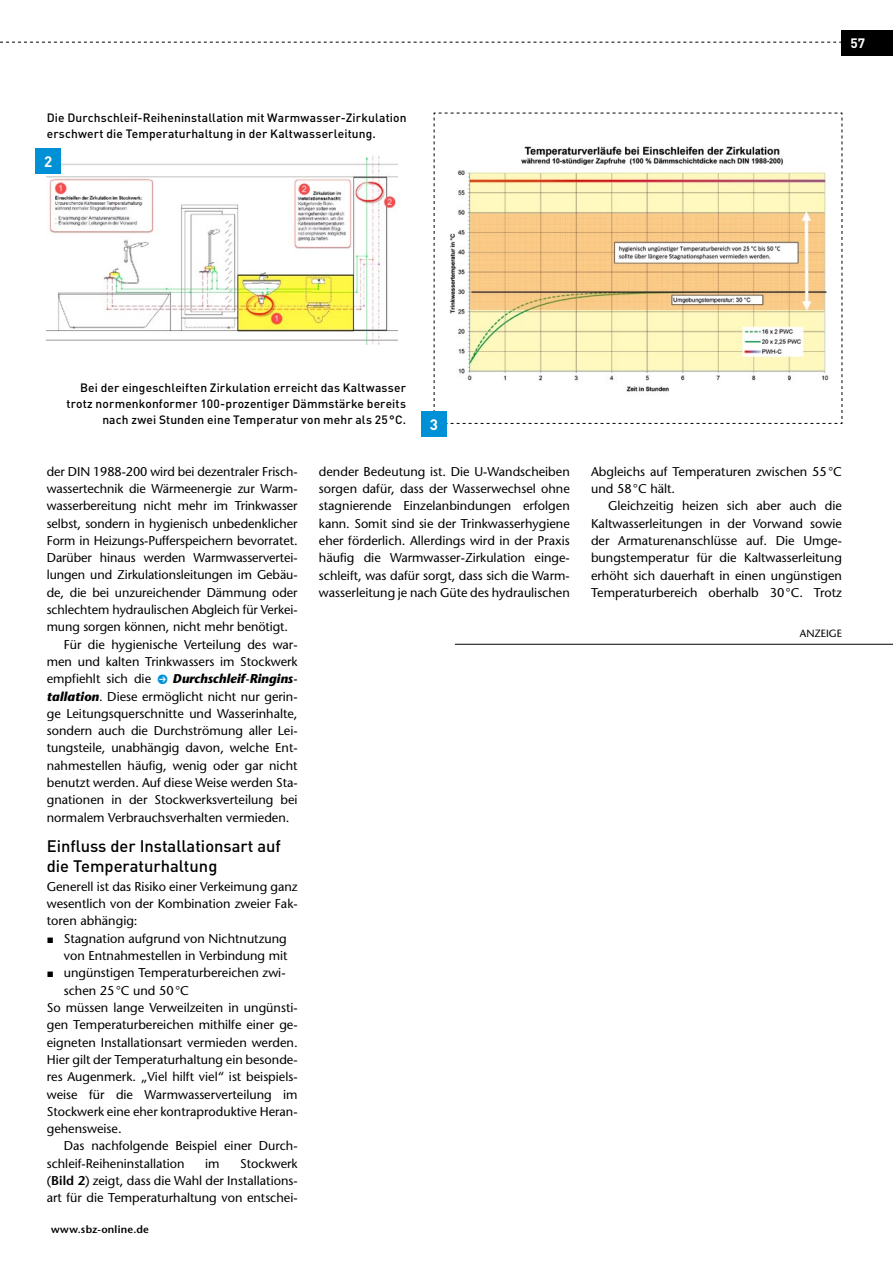
<style>
.page{position:relative;width:893px;height:1263px;background:#fff}
.page>*{position:absolute;margin:0;border:0;box-sizing:border-box;transform-origin:0 0}
.t1{font:500 16.5px/19.5px "DIN Pro";color:#000}
.t2{font:700 15px "DIN Pro";color:#fff}
.t3{font:700 13.5px "DIN Pro";color:#fff}
.t4{font:500 12.75px/17.2px "Stone Sans Std";color:#000;text-align:justify}
.t5{font:500 12px/15.8px "DIN Pro";letter-spacing:.01em;color:#000}
.t6{font:600 10.5px "Stone Sans Std";letter-spacing:.02em;color:#000}
.t7{font:500 10.5px "Stone Sans Std";color:#000}
.s1{font-weight:700;font-style:italic}
.s2{font-weight:600}
</style>
<div class="page">
<svg style="left:0;top:42px;width:842px;height:1px"></svg>
<img style="left:47px;top:156px;width:351px;height:189px">
<div style="left:36px;top:148px;width:25px;height:26px;background:#0090d6"></div>
<svg style="left:433px;top:112px;width:410px;height:312px"></svg>
<div style="left:421px;top:411px;width:26px;height:25px;background:#0090d6"></div>
<div style="left:842px;top:30px;width:51px;height:25px;background:#000"></div>
<hr style="left:455px;top:644px;width:438px;height:1px;background:#000">
<p class="t5" style="left:47px;top:109px;width:361px">Die Durchschleif-Reiheninstallation mit Warmwasser-Zirkulation erschwert die Temperaturhaltung in der Kaltwasserleitung.</p>
<p class="t2" style="left:44px;top:149px;width:10px">2</p>
<p class="t3" style="left:850px;top:32px;width:16px">57</p>
<p class="t5" style="left:67px;top:380px;width:341px;text-align:right">Bei der eingeschleiften Zirkulation erreicht das Kaltwasser trotz normenkonformer 100-prozentiger Dämmstärke bereits nach zwei Stunden eine Temperatur von mehr als 25°C.</p>
<p class="t2" style="left:430px;top:412px;width:10px">3</p>
<p class="t4" style="left:47px;top:463px;width:252px">der DIN 1988-200 wird bei dezentraler Frisch-</p>
<p class="t4" style="left:47px;top:480px;width:252px">wassertechnik die Wärmeenergie zur Warm-</p>
<p class="t4" style="left:47px;top:497px;width:252px">wasserbereitung nicht mehr im Trinkwasser</p>
<p class="t4" style="left:47px;top:514px;width:252px">selbst, sondern in hygienisch unbedenklicher</p>
<p class="t4" style="left:47px;top:532px;width:252px">Form in Heizungs-Pufferspeichern bevorratet.</p>
<p class="t4" style="left:47px;top:549px;width:252px">Darüber hinaus werden Warmwasservertei-</p>
<p class="t4" style="left:47px;top:566px;width:252px">lungen und Zirkulationsleitungen im Gebäu-</p>
<p class="t4" style="left:47px;top:584px;width:252px">de, die bei unzureichender Dämmung oder</p>
<p class="t4" style="left:47px;top:601px;width:252px">schlechtem hydraulischen Abgleich für Verkei-</p>
<p class="t4" style="left:47px;top:618px;width:243px">mung sorgen können, nicht mehr benötigt.</p>
<p class="t4" style="left:64px;top:636px;width:235px">Für die hygienische Verteilung des war-</p>
<p class="t4" style="left:47px;top:653px;width:252px">men und kalten Trinkwassers im Stockwerk</p>
<p class="t4" style="left:47px;top:670px;width:106px">empfiehlt sich die</p>
<p class="t4" style="left:47px;top:670px;width:252px;text-indent:126px"><span class="s1">Durchschleif-Ringins&shy;tallation</span>. Diese ermöglicht nicht nur gerin&shy;ge Leitungsquerschnitte und Wasserinhalte, sondern auch die Durchströmung aller Lei&shy;tungsteile, unabhängig davon, welche Ent&shy;nahmestellen häufig, wenig oder gar nicht benutzt werden. Auf diese Weise werden Sta&shy;gnationen in der Stockwerksverteilung bei normalem Verbrauchsverhalten vermieden.</p>
<p class="t1" style="left:47px;top:836px;width:236px">Einfluss der Installationsart auf die Temperaturhaltung</p>
<p class="t4" style="left:47px;top:878px;width:252px">Generell ist das Risiko einer Verkeimung ganz wesentlich von der Kombination zweier Fak&shy;toren abhängig:</p>
<p class="t4" style="left:47px;top:930px;width:242px;text-align:right">▪ Stagnation aufgrund von Nichtnutzung von Entnahmestellen in Verbindung mit</p>
<p class="t4" style="left:47px;top:964px;width:240px">▪ ungünstigen Temperaturbereichen zwi-</p>
<p class="t4" style="left:64px;top:982px;width:127px">schen 25°C und 50°C</p>
<p class="t4" style="left:47px;top:999px;width:252px">So müssen lange Verweilzeiten in ungünsti-</p>
<p class="t4" style="left:47px;top:1016px;width:252px">gen Temperaturbereichen mithilfe einer ge-</p>
<p class="t4" style="left:47px;top:1033px;width:252px">eigneten Installationsart vermieden werden.</p>
<p class="t4" style="left:47px;top:1051px;width:252px">Hier gilt der Temperaturhaltung ein besonde-</p>
<p class="t4" style="left:47px;top:1068px;width:252px">res Augenmerk. „Viel hilft viel“ ist beispiels-</p>
<p class="t4" style="left:47px;top:1085px;width:252px">weise für die Warmwasserverteilung im</p>
<p class="t4" style="left:47px;top:1103px;width:252px">Stockwerk eine eher kontraproduktive Heran-</p>
<p class="t4" style="left:47px;top:1120px;width:76px">gehensweise.</p>
<p class="t4" style="left:64px;top:1137px;width:235px">Das nachfolgende Beispiel einer Durch-</p>
<p class="t4" style="left:47px;top:1155px;width:139px">schleif-Reiheninstallation</p>
<p class="t4" style="left:205px;top:1155px;width:16px">im</p>
<p class="t4" style="left:47px;top:1155px;width:252px;text-indent:193px">Stockwerk (<span class="s2">Bild 2</span>) zeigt, dass die Wahl der Installations&shy;art für die Temperaturhaltung von entschei-</p>
<p class="t6" style="left:51px;top:1223px;width:99px">www.sbz-online.de</p>
<p class="t4" style="left:319px;top:463px;width:252px">dender Bedeutung ist. Die U-Wandscheiben sorgen dafür, dass der Wasserwechsel ohne stagnierende Einzelanbindungen erfolgen kann. Somit sind sie der Trinkwasserhygiene eher förderlich. Allerdings wird in der Praxis häufig die Warmwasser-Zirkulation einge&shy;schleift, was dafür sorgt, dass sich die Warm&shy;wasserleitung je nach Güte des hydraulischen</p>
<p class="t4" style="left:591px;top:463px;width:252px">Abgleichs auf Temperaturen zwischen 55°C und 58°C hält.</p>
<p class="t4" style="left:591px;top:497px;width:252px;text-indent:17px">Gleichzeitig heizen sich aber auch die Kaltwasserleitungen in der Vorwand sowie der Armaturenanschlüsse auf. Die Umge&shy;bungstemperatur für die Kaltwasserleitung erhöht sich dauerhaft in einen ungünstigen Temperaturbereich oberhalb 30°C. Trotz</p>
<p class="t7" style="left:800px;top:627px;width:44px">ANZEIGE</p>
</div>
